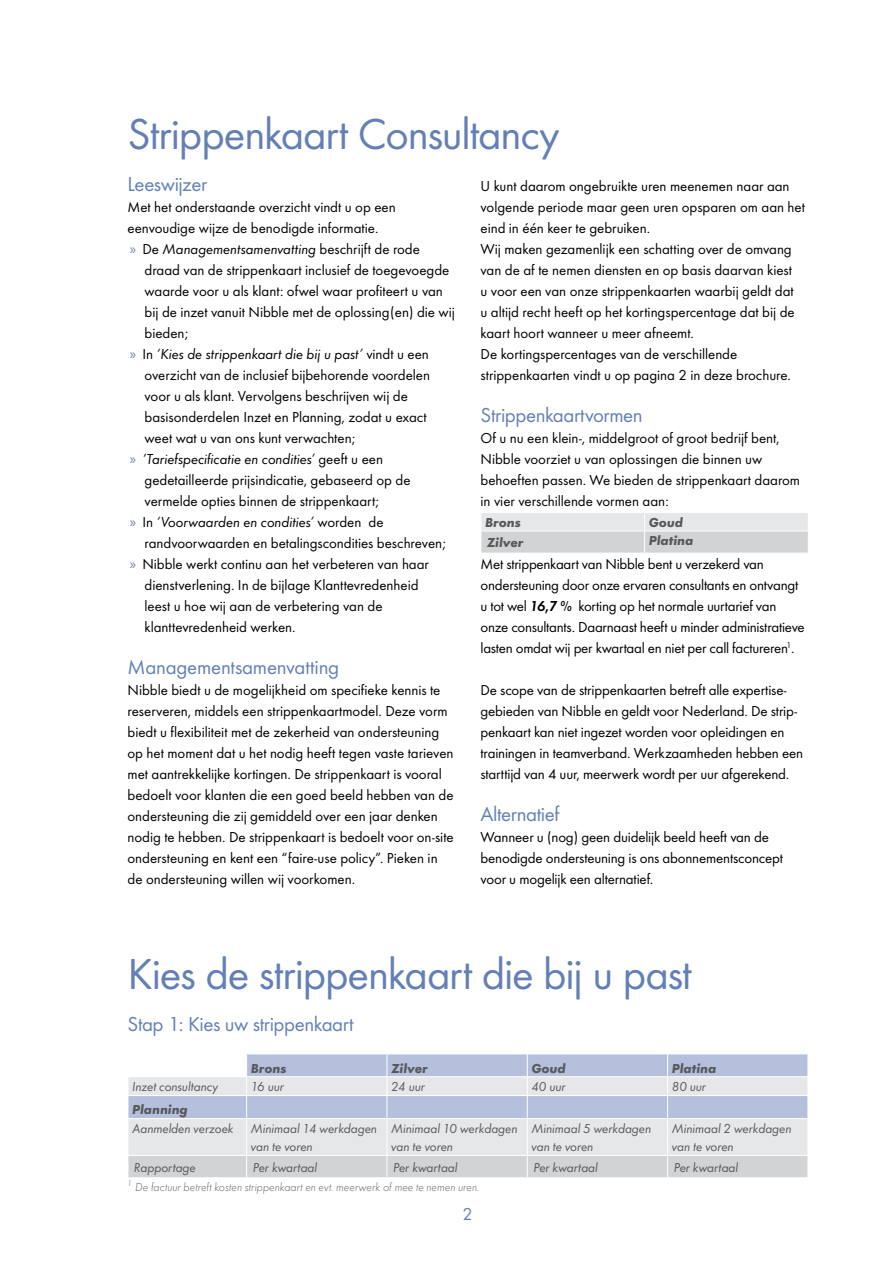
<style>
.page{position:relative;width:893px;height:1263px;background:#fff}
.page>*{position:absolute;margin:0;border:0;box-sizing:border-box;transform-origin:0 0}
.t1{font:45px "Futura T Book Ro 1";letter-spacing:-.03em;color:#6380b6}
.t2{font:21px "Futura T Book Ro 1";letter-spacing:-.02em;color:#6380b6}
.t3{font:18px "Futura T Book Ro 1";color:#6380b6}
.t4{font:15px/21px "Futura T Book Ro 1";letter-spacing:-.005em;color:#000}
.t5{font:15px "Futura T Book Oblique Ro 1";letter-spacing:-.005em;color:#000}
.t6{font:13.5px/18px "Futura T Book Oblique Ro 1";letter-spacing:-.01em;color:#58595b}
.t7{font:13.5px "Futura T Bold Oblique Ro 1";letter-spacing:-.005em;color:#58595b}
.t8{font:italic 300 12px "Futura T";letter-spacing:-.005em;color:#58595b}
.s1{font-family:"Myriad Pro";color:#6380b6}
.s2{font-family:"Futura T Book Ro 1"}
.s3{font-family:"Futura T Demi Oblique Ro 1"}
</style>
<div class="page">
<div style="left:129px;top:1119px;width:678px;height:36px;background:#e6e7e8"></div>
<svg style="left:128px;top:1054px;width:680px;height:64px"></svg>
<hr style="left:246px;top:1119px;width:1px;height:36px;background:#fff">
<hr style="left:387px;top:1119px;width:1px;height:36px;background:#fff">
<hr style="left:527px;top:1119px;width:1px;height:36px;background:#fff">
<hr style="left:667px;top:1119px;width:1px;height:36px;background:#fff">
<div style="left:128px;top:1156px;width:680px;height:21px;background:#d1d3d4"></div>
<svg style="left:481px;top:513px;width:327px;height:40px"></svg>
<h1 class="t1" style="left:128px;top:108px;width:434px">Strippenkaart Consultancy</h1>
<h2 class="t2" style="left:128px;top:172px;width:81px">Leeswijzer</h2>
<p class="t4" style="left:128px;top:196px;width:270px">Met het onderstaande overzicht vindt u op een eenvoudige wijze de benodigde informatie.</p>
<p class="t5" style="left:130px;top:240px;width:292px"><span class="s1">»</span> <span class="s2">De</span> Managementsamenvatting <span class="s2">beschrijft de rode</span></p>
<p class="t4" style="left:145px;top:259px;width:312px">draad van de strippenkaart inclusief de toegevoegde waarde voor u als klant: ofwel waar profiteert u van bij de inzet vanuit Nibble met de oplossing(en) die wij bieden;</p>
<p class="t5" style="left:130px;top:345px;width:301px"><span class="s1">»</span> <span class="s2">In</span> ‘Kies de strippenkaart die bij u past’ <span class="s2">vindt u een</span></p>
<p class="t4" style="left:145px;top:364px;width:287px">overzicht van de inclusief bijbehorende voordelen voor u als klant. Vervolgens beschrijven wij de basisonderdelen Inzet en Planning, zodat u exact weet wat u van ons kunt verwachten;</p>
<p class="t5" style="left:130px;top:450px;width:255px"><span class="s1">»</span> ‘Tariefspecificatie en condities’ <span class="s2">geeft u een</span></p>
<p class="t4" style="left:145px;top:469px;width:267px">gedetailleerde prijsindicatie, gebaseerd op de vermelde opties binnen de strippenkaart;</p>
<p class="t5" style="left:130px;top:513px;width:255px"><span class="s1">»</span> <span class="s2">In</span> ‘Voorwaarden en condities’ <span class="s2">worden de</span></p>
<p class="t4" style="left:145px;top:532px;width:303px">randvoorwaarden en betalingscondities beschreven;</p>
<p class="t4" style="left:130px;top:553px;width:301px"><span class="s1">»</span> Nibble werkt continu aan het verbeteren van haar</p>
<p class="t4" style="left:145px;top:574px;width:276px">dienstverlening. In de bijlage Klanttevredenheid</p>
<p class="t4" style="left:145px;top:595px;width:239px">leest u hoe wij aan de verbetering van de</p>
<p class="t4" style="left:145px;top:616px;width:153px">klanttevredenheid werken.</p>
<h2 class="t2" style="left:128px;top:655px;width:213px">Managementsamenvatting</h2>
<p class="t4" style="left:128px;top:679px;width:328px">Nibble biedt u de mogelijkheid om specifieke kennis te reserveren, middels een strippenkaartmodel. Deze vorm biedt u flexibiliteit met de zekerheid van ondersteuning op het moment dat u het nodig heeft tegen vaste tarieven met aantrekkelijke kortingen. De strippenkaart is vooral bedoelt voor klanten die een goed beeld hebben van de ondersteuning die zij gemiddeld over een jaar denken nodig te hebben. De strippenkaart is bedoelt voor on-site ondersteuning en kent een “faire-use policy”. Pieken in de ondersteuning willen wij voorkomen.</p>
<p class="t4" style="left:480px;top:175px;width:326px">U kunt daarom ongebruikte uren meenemen naar aan volgende periode maar geen uren opsparen om aan het eind in één keer te gebruiken.<br>Wij maken gezamenlijk een schatting over de omvang van de af te nemen diensten en op basis daarvan kiest<br>u voor een van onze strippenkaarten waarbij geldt dat<br>u altijd recht heeft op het kortingspercentage dat bij de kaart hoort wanneer u meer afneemt.<br>De kortingspercentages van de verschillende strippenkaarten vindt u op pagina 2 in deze brochure.</p>
<h2 class="t2" style="left:480px;top:403px;width:164px">Strippenkaartvormen</h2>
<p class="t4" style="left:480px;top:427px;width:321px">Of u nu een klein-, middelgroot of groot bedrijf bent, Nibble voorziet u van oplossingen die binnen uw behoeften passen. We bieden de strippenkaart daarom in vier verschillende vormen aan:</p>
<p class="t7" style="left:485px;top:514px;width:37px">Brons</p>
<p class="t7" style="left:649px;top:514px;width:36px">Goud</p>
<p class="t7" style="left:487px;top:535px;width:38px">Zilver</p>
<p class="t7" style="left:649px;top:533px;width:46px">Platina</p>
<p class="t4" style="left:480px;top:553px;width:326px">Met strippenkaart van Nibble bent u verzekerd van ondersteuning door onze ervaren consultants en ontvangt u tot wel <span class="s3">16,7 %</span> korting op het normale uurtarief van onze consultants. Daarnaast heeft u minder administratieve lasten omdat wij per kwartaal en niet per call factureren<sup>1</sup>.</p>
<p class="t4" style="left:480px;top:679px;width:324px">De scope van de strippenkaarten betreft alle expertise&shy;gebieden van Nibble en geldt voor Nederland. De strip&shy;penkaart kan niet ingezet worden voor opleidingen en trainingen in teamverband. Werkzaamheden hebben een starttijd van 4 uur, meerwerk wordt per uur afgerekend.</p>
<h2 class="t2" style="left:480px;top:802px;width:80px">Alternatief</h2>
<p class="t4" style="left:480px;top:826px;width:304px">Wanneer u (nog) geen duidelijk beeld heeft van de benodigde ondersteuning is ons abonnementsconcept voor u mogelijk een alternatief.</p>
<h1 class="t1" style="left:128px;top:948px;width:566px">Kies de strippenkaart die bij u past</h1>
<h2 class="t2" style="left:128px;top:1012px;width:227px">Stap 1: Kies uw strippenkaart</h2>
<p class="t7" style="left:251px;top:1060px;width:37px">Brons</p>
<p class="t7" style="left:391px;top:1060px;width:38px">Zilver</p>
<p class="t7" style="left:532px;top:1060px;width:36px">Goud</p>
<p class="t7" style="left:672px;top:1060px;width:46px">Platina</p>
<p class="t6" style="left:132px;top:1078px;width:87px">Inzet consultancy</p>
<p class="t6" style="left:251px;top:1078px;width:35px">16 uur</p>
<p class="t6" style="left:391px;top:1078px;width:35px">24 uur</p>
<p class="t6" style="left:532px;top:1078px;width:36px">40 uur</p>
<p class="t6" style="left:672px;top:1078px;width:36px">80 uur</p>
<p class="t7" style="left:132px;top:1102px;width:57px">Planning</p>
<p class="t6" style="left:132px;top:1120px;width:103px">Aanmelden verzoek</p>
<p class="t6" style="left:251px;top:1120px;width:128px">Minimaal 14 werkdagen van te voren</p>
<p class="t6" style="left:391px;top:1120px;width:128px">Minimaal 10 werkdagen van te voren</p>
<p class="t6" style="left:532px;top:1120px;width:121px">Minimaal 5 werkdagen van te voren</p>
<p class="t6" style="left:672px;top:1120px;width:121px">Minimaal 2 werkdagen van te voren</p>
<p class="t6" style="left:134px;top:1158px;width:63px">Rapportage</p>
<p class="t6" style="left:253px;top:1158px;width:66px">Per kwartaal</p>
<p class="t6" style="left:393px;top:1158px;width:66px">Per kwartaal</p>
<p class="t6" style="left:533px;top:1158px;width:66px">Per kwartaal</p>
<p class="t6" style="left:674px;top:1158px;width:66px">Per kwartaal</p>
<p class="t8" style="left:128px;top:1180px;width:354px"><sup>1</sup> De factuur betreft kosten strippenkaart en evt. meerwerk of mee te nemen uren.</p>
<p class="t3" style="left:463px;top:1203px;width:12px">2</p>
</div>
